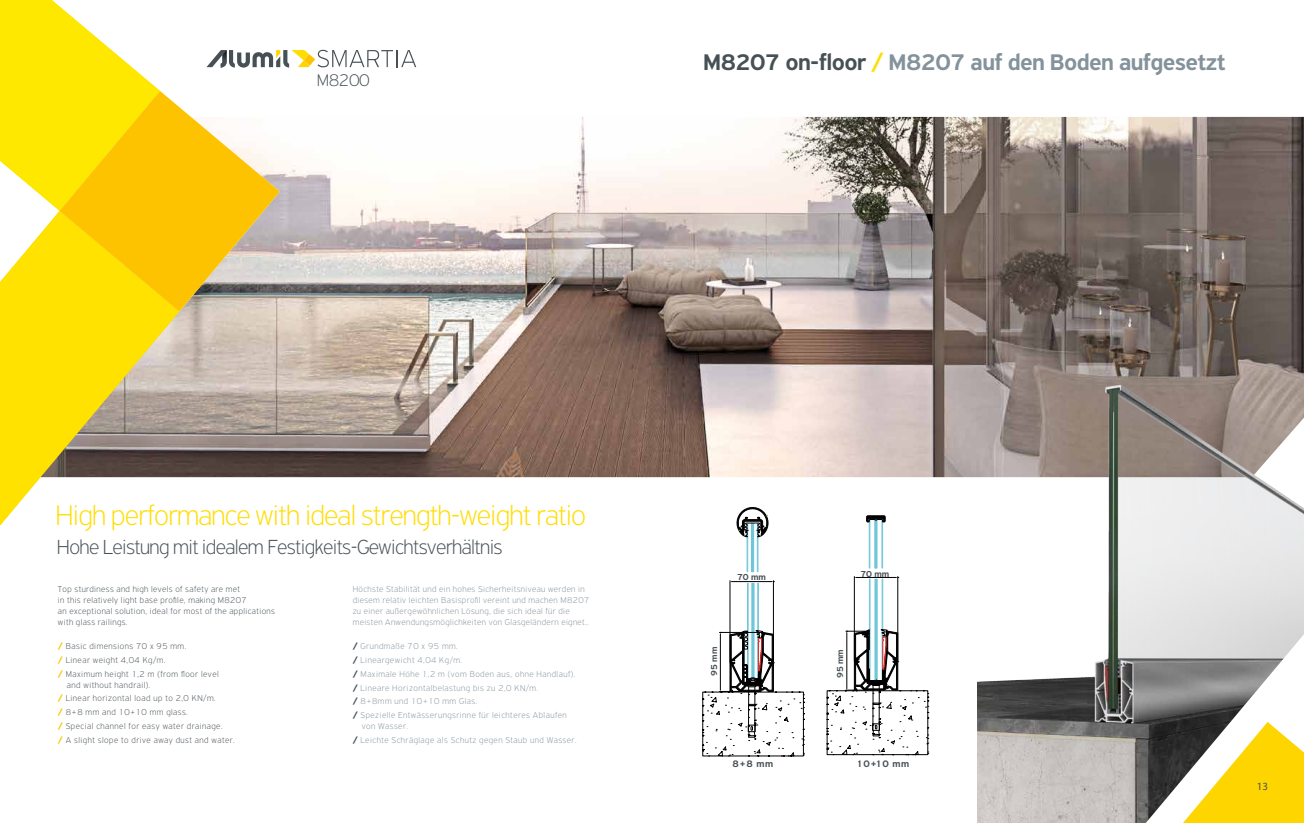
<style>
.page{position:relative;width:1304px;height:823px;background:#fff}
.page>*{position:absolute;margin:0;border:0;box-sizing:border-box;transform-origin:0 0}
.t1{font:100 30px "PF Highway Sans Pro";letter-spacing:-.025em;color:#fd0}
.t2{font:500 24px "PF Highway Sans Pro";letter-spacing:-.025em;color:#83929b}
.t3{font:100 21.6px "PF Highway Sans Pro";letter-spacing:-.025em;color:#465055}
.t4{font:100 17.9px "PF Highway Sans Pro";letter-spacing:-.025em;color:#465055}
.t5{font:11px "Myriad Pro";color:#465055}
.t6{font:500 10px "PF Highway Sans Pro";letter-spacing:.055em;color:#465055}
.t7{font:500 9.2px "PF Highway Sans Pro";color:#465055}
.t8{font:100 9px/13.8px "PF Highway Sans Pro";letter-spacing:.055em;color:#83929b}
.t9{font:100 9px/13.8px "PF Highway Sans Pro";letter-spacing:.055em;color:#465055}
.s1{color:#465055}
.s2{color:#fd0}
.s3{font-weight:700;color:#fdc300}
.s4{font-weight:700;color:#465055}
</style>
<div class="page">
<img style="left:179px;top:117px;width:1125px;height:360px">
<img style="left:977px;top:366px;width:327px;height:456px">
<svg style="left:1146px;top:633px;width:158px;height:189px"></svg>
<svg style="left:160px;top:91px;width:120px;height:220px;fill:#fdc300"></svg>
<svg style="left:0;top:0;width:160px;height:211px"></svg>
<svg style="left:0;top:211px;width:179px;height:315px;fill:#ffe200"></svg>
<svg style="left:206px;top:50px;width:210px;height:18px"></svg>
<hr style="left:870px;top:578px;width:1px;height:102px;background:#6ec6d9">
<hr style="left:869px;top:578px;width:1px;height:101px;background:#6ec6d9">
<hr style="left:883px;top:578px;width:1px;height:101px;background:#6ec6d9">
<hr style="left:882px;top:578px;width:1px;height:102px;background:#6ec6d9">
<hr style="left:877px;top:578px;width:1px;height:102px;background:#6ec6d9">
<hr style="left:876px;top:578px;width:1px;height:101px;background:#6ec6d9">
<hr style="left:875px;top:578px;width:1px;height:101px;background:#6ec6d9">
<hr style="left:869px;top:520px;width:1px;height:47px;background:#6ec6d9">
<hr style="left:870px;top:519px;width:1px;height:48px;background:#6ec6d9">
<hr style="left:876px;top:520px;width:1px;height:47px;background:#6ec6d9">
<hr style="left:882px;top:519px;width:1px;height:48px;background:#6ec6d9">
<hr style="left:877px;top:519px;width:1px;height:48px;background:#6ec6d9">
<div style="left:875px;top:519px;width:1px;height:48px;border:1px solid #6ec6d9"></div>
<hr style="left:854px;top:576px;width:1px;height:84px;background:#000">
<hr style="left:898px;top:576px;width:1px;height:84px;background:#000">
<hr style="left:856px;top:577px;width:40px;height:1px;background:#000">
<svg style="left:866px;top:515px;width:19px;height:7px"></svg>
<svg style="left:827px;top:629px;width:101px;height:125px"></svg>
<hr style="left:747px;top:583px;width:1px;height:94px;background:#6ec6d9">
<hr style="left:748px;top:583px;width:1px;height:95px;background:#6ec6d9">
<hr style="left:753px;top:583px;width:1px;height:94px;background:#6ec6d9">
<hr style="left:758px;top:583px;width:1px;height:95px;background:#6ec6d9">
<hr style="left:754px;top:583px;width:1px;height:95px;background:#6ec6d9">
<div style="left:752px;top:583px;width:1px;height:95px;border:1px solid #6ec6d9"></div>
<hr style="left:747px;top:523px;width:1px;height:48px;background:#6ec6d9">
<hr style="left:748px;top:523px;width:1px;height:48px;background:#6ec6d9">
<hr style="left:751px;top:523px;width:1px;height:48px;background:#6ec6d9">
<hr style="left:758px;top:523px;width:1px;height:48px;background:#6ec6d9">
<hr style="left:757px;top:523px;width:1px;height:48px;background:#6ec6d9">
<hr style="left:753px;top:523px;width:1px;height:48px;background:#6ec6d9">
<div style="left:752px;top:523px;width:1px;height:48px;border:1px solid #6ec6d9"></div>
<hr style="left:730px;top:580px;width:1px;height:81px;background:#000">
<hr style="left:773px;top:580px;width:1px;height:81px;background:#000">
<hr style="left:732px;top:581px;width:40px;height:1px;background:#000">
<svg style="left:702px;top:630px;width:102px;height:126px"></svg>
<svg style="left:736px;top:507px;width:33px;height:29px"></svg>
<h3 class="t4" style="left:317px;top:69px;width:54px">M8200</h3>
<h2 class="t2" style="left:703px;top:48px;width:524px"><span class="s1">M8207 on-floor</span> <span class="s2">/</span> M8207 auf den Boden aufgesetzt</h2>
<h1 class="t1" style="left:56px;top:497px;width:532px">High performance with ideal strength-weight ratio</h1>
<h3 class="t3" style="left:57px;top:534px;width:447px">Hohe Leistung mit idealem Festigkeits-Gewichtsverhältnis</h3>
<p class="t9" style="left:58px;top:583px;width:219px;line-height:10.8px">Top sturdiness and high levels of safety are met<br>in this relatively light base profile, making M8207<br>an exceptional solution, ideal for most of the applications with glass railings.</p>
<p class="t9" style="left:58px;top:638px;width:162px"><span class="s3">/</span> Basic dimensions 70 x 95 mm.<br><span class="s3">/</span> Linear weight 4,04 Kg/m.<br><span class="s3">/</span> Maximum height 1,2 m (from floor level</p>
<p class="t9" style="left:58px;top:677px;width:178px;text-indent:9px">and without handrail).<br><span class="s3">/</span> Linear horizontal load up to 2,0 KN/m.<br><span class="s3">/</span> 8+8 mm and 10+10 mm glass.<br><span class="s3">/</span> Special channel for easy water drainage.<br><span class="s3">/</span> A slight slope to drive away dust and water.</p>
<p class="t8" style="left:353px;top:583px;width:238px;line-height:10.8px">Höchste Stabilität und ein hohes Sicherheitsniveau werden in diesem relativ leichten Basisprofil vereint und machen M8207 zu einer außergewöhnlichen Lösung, die sich ideal für die meisten Anwendungsmöglichkeiten von Glasgeländern eignet..</p>
<p class="t8" style="left:353px;top:638px;width:224px"><span class="s4">/</span> Grundmaße 70 x 95 mm.<br><span class="s4">/</span> Lineargewicht 4,04 Kg/m.<br><span class="s4">/</span> Maximale Höhe 1,2 m (vom Boden aus, ohne Handlauf). <span class="s4">/</span> Lineare Horizontalbelastung bis zu 2,0 KN/m.<br><span class="s4">/</span> 8+8mm und 10+10 mm Glas.<br><span class="s4">/</span> Spezielle Entwässerungsrinne für leichteres Ablaufen</p>
<p class="t8" style="left:353px;top:718px;width:225px;text-indent:9px">von Wasser.<br><span class="s4">/</span> Leichte Schräglage als Schutz gegen Staub und Wasser.</p>
<p class="t7" style="left:737px;top:571px;width:31px">70 mm</p>
<p class="t7" style="left:709px;top:675px;width:31px;rotate:-90deg">95 mm</p>
<p class="t7" style="left:860px;top:568px;width:31px">70 mm</p>
<p class="t7" style="left:835px;top:678px;width:31px;rotate:-90deg">95 mm</p>
<p class="t6" style="left:733px;top:757px;width:42px">8+8 mm</p>
<p class="t6" style="left:857px;top:757px;width:54px">10+10 mm</p>
<p class="t5" style="left:1257px;top:779px;width:13px">13</p>
</div>
